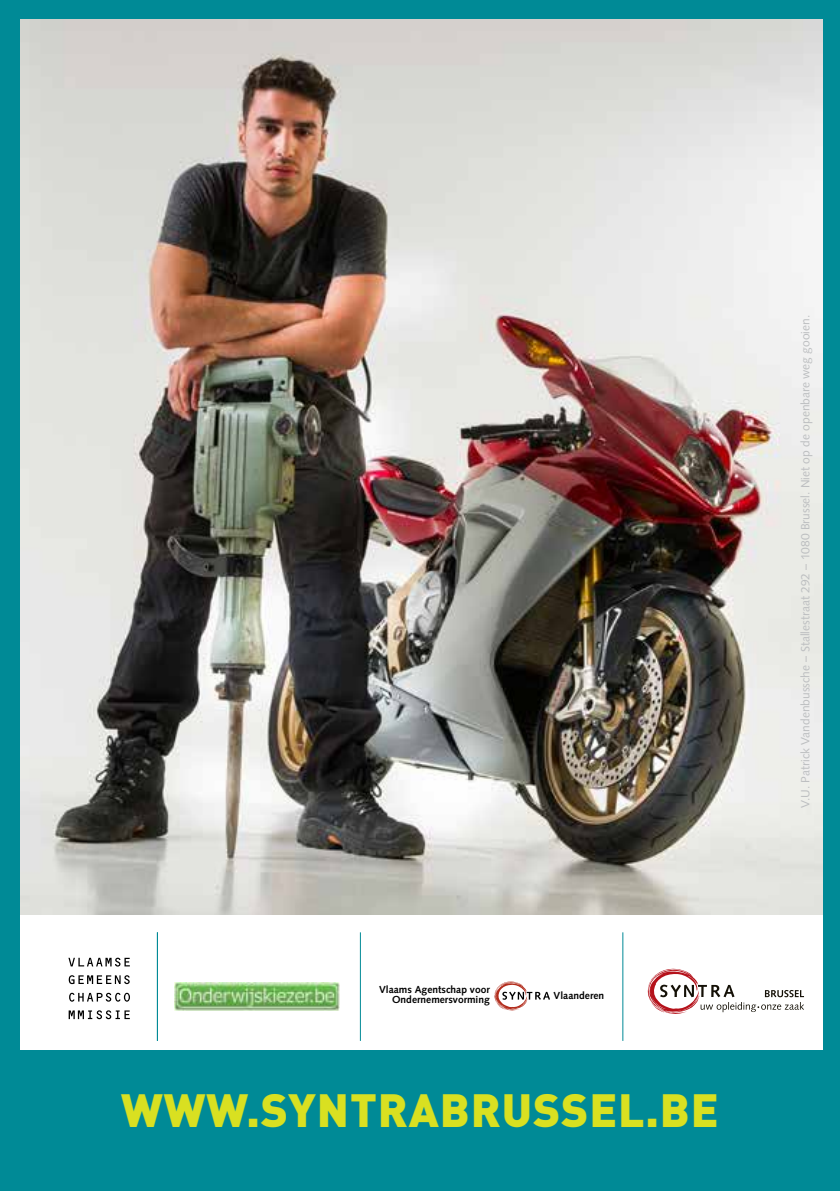
<style>
.page{position:relative;width:840px;height:1191px;background:#fff}
.page>*{position:absolute;margin:0;border:0;box-sizing:border-box;transform-origin:0 0}
.t1{font:900 46px "DIN Pro";letter-spacing:.02em;color:#d9e021}
.t2{font:12px "Syntax LT Std";color:#bcbec0}
.t3{font:700 10.2px/10px "Syntax LT";color:#000;text-align:right}
</style>
<div class="page">
<div style="left:0;top:0;width:839px;height:1058px;background:#008a96"></div>
<div style="left:21px;top:914px;width:801px;height:135px;background:#fff"></div>
<div style="left:0;top:1058px;width:839px;height:133px;background:#008a96"></div>
<svg style="left:68px;top:957px;width:62px;height:9px"></svg>
<svg style="left:69px;top:975px;width:61px;height:9px"></svg>
<svg style="left:69px;top:992px;width:61px;height:9px"></svg>
<svg style="left:69px;top:1010px;width:61px;height:9px"></svg>
<img style="left:174px;top:982px;width:165px;height:28px">
<svg style="left:494px;top:981px;width:55px;height:29px"></svg>
<img style="left:21px;top:20px;width:801px;height:895px">
<hr style="left:157px;top:932px;width:1px;height:109px;background:#008a96">
<hr style="left:360px;top:932px;width:1px;height:109px;background:#008a96">
<hr style="left:622px;top:932px;width:1px;height:109px;background:#008a96">
<svg style="left:647px;top:968px;width:156px;height:46px"></svg>
<p class="t3" style="left:379px;top:984px;width:112px">Vlaams Agentschap voor<br>Ondernemersvorming</p>
<p class="t3" style="left:553px;top:991px;width:52px">Vlaanderen</p>
<h1 class="t1" style="left:121px;top:1070px;width:598px">WWW.SYNTRABRUSSEL.BE</h1>
<p class="t2" style="left:797px;top:808px;width:495px;rotate:-90deg">V.U. Patrick Vandenbussche – Stallestraat 292 – 1080 Brussel. Niet op de openbare weg gooien.</p>
</div>
